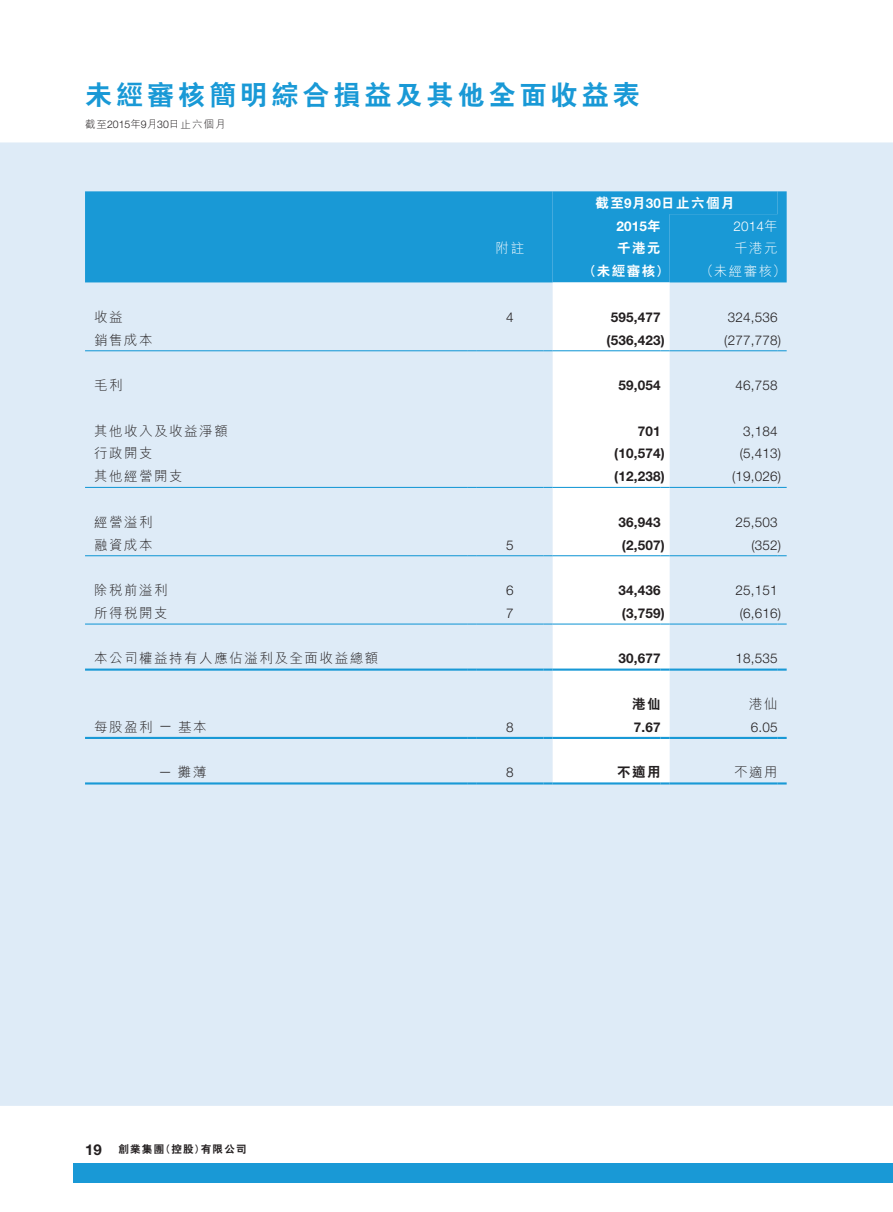
<style>
.page{position:relative;width:893px;height:1212px;background:#fff}
.page>*{position:absolute;margin:0;border:0;box-sizing:border-box;transform-origin:0 0}
.t1{font:800 27px "C Hei 2 HK";letter-spacing:.15em;color:#1999d6}
.t2{font:700 15px "Helvetica Neue LT Std";color:#231f20}
._31_table_tab_6pt{font:300 13.5px "Helvetica Neue LT Std";letter-spacing:.015em;color:#231f20}
._31_table_tab_6pt-2{font:700 13.5px "Helvetica Neue LT Std";letter-spacing:.015em;color:#231f20}
._15_Table_Stub{font:300 13.5px "M Hei HK";letter-spacing:.115em;color:#231f20}
._31_table_tab_6pt-3{font:800 13.5px "C Hei 2 HK";letter-spacing:.115em;color:#fff}
._31_table_tab_6pt-4{font:300 13.5px "M Hei HK";letter-spacing:.115em;color:#fff}
._31_table_tab_6pt-5{font:300 13.5px "Helvetica Neue LT Std";color:#fff}
._31_table_tab_6pt-6{font:700 13.5px "Helvetica Neue LT Std";color:#fff}
._31_table_tab_6pt-7{font:300 13.5px "M Hei HK";color:#231f20}
._31_table_tab_6pt-8{font:800 13.5px "C Hei 2 HK";color:#231f20}
.t3{font:300 10.5px "M Hei HK";letter-spacing:.1em;color:#231f20}
.t4{font:800 10.5px "C Hei 2 HK";letter-spacing:.125em;color:#231f20}
.s1{font-family:"Helvetica Neue LT Std"}
.s2{font-family:"Helvetica Neue LT Std";font-weight:700}
.s3{font-family:"C Hei 2 HK";font-weight:800}
.s4{font-family:"M Hei HK"}
</style>
<div class="page">
<div style="left:0;top:142px;width:893px;height:964px;background:#deebf7"></div>
<div style="left:74px;top:1163px;width:819px;height:19px;background:#1999d6"></div>
<div style="left:85px;top:191px;width:702px;height:91px;background:#1999d6"></div>
<div style="left:553px;top:191px;width:225px;height:91px;background:#1999d6"></div>
<svg style="left:553px;top:282px;width:117px;height:500px"></svg>
<hr style="left:85px;top:350px;width:382px;height:1px;background:#1999d6">
<hr style="left:476px;top:350px;width:68px;height:1px;background:#1999d6">
<hr style="left:553px;top:350px;width:108px;height:1px;background:#1999d6">
<hr style="left:670px;top:350px;width:108px;height:1px;background:#1999d6">
<hr style="left:85px;top:487px;width:382px;height:1px;background:#1999d6">
<hr style="left:476px;top:487px;width:68px;height:1px;background:#1999d6">
<hr style="left:553px;top:487px;width:108px;height:1px;background:#1999d6">
<hr style="left:670px;top:487px;width:108px;height:1px;background:#1999d6">
<hr style="left:85px;top:555px;width:382px;height:1px;background:#1999d6">
<hr style="left:476px;top:555px;width:68px;height:1px;background:#1999d6">
<hr style="left:553px;top:555px;width:108px;height:1px;background:#1999d6">
<hr style="left:670px;top:555px;width:108px;height:1px;background:#1999d6">
<hr style="left:85px;top:623px;width:382px;height:2px;background:#1999d6">
<svg style="left:467px;top:623px;width:9px;height:2px"></svg>
<hr style="left:476px;top:623px;width:68px;height:2px;background:#1999d6">
<svg style="left:544px;top:623px;width:9px;height:2px"></svg>
<hr style="left:553px;top:623px;width:108px;height:2px;background:#1999d6">
<svg style="left:661px;top:623px;width:9px;height:2px"></svg>
<hr style="left:670px;top:623px;width:108px;height:2px;background:#1999d6">
<svg style="left:778px;top:623px;width:9px;height:2px"></svg>
<hr style="left:85px;top:668px;width:382px;height:3px;background:#1999d6">
<svg style="left:467px;top:668px;width:9px;height:3px"></svg>
<hr style="left:476px;top:668px;width:68px;height:3px;background:#1999d6">
<svg style="left:544px;top:668px;width:9px;height:3px"></svg>
<hr style="left:553px;top:668px;width:108px;height:3px;background:#1999d6">
<svg style="left:661px;top:668px;width:9px;height:3px"></svg>
<hr style="left:670px;top:668px;width:108px;height:3px;background:#1999d6">
<svg style="left:778px;top:668px;width:9px;height:3px"></svg>
<hr style="left:85px;top:737px;width:382px;height:2px;background:#1999d6">
<svg style="left:467px;top:737px;width:9px;height:2px"></svg>
<hr style="left:476px;top:737px;width:68px;height:2px;background:#1999d6">
<svg style="left:544px;top:737px;width:9px;height:2px"></svg>
<hr style="left:553px;top:737px;width:108px;height:2px;background:#1999d6">
<svg style="left:661px;top:737px;width:9px;height:2px"></svg>
<hr style="left:670px;top:737px;width:108px;height:2px;background:#1999d6">
<svg style="left:778px;top:737px;width:9px;height:2px"></svg>
<hr style="left:85px;top:782px;width:382px;height:2px;background:#1999d6">
<svg style="left:467px;top:782px;width:9px;height:2px"></svg>
<hr style="left:476px;top:782px;width:68px;height:2px;background:#1999d6">
<svg style="left:544px;top:782px;width:9px;height:2px"></svg>
<hr style="left:553px;top:782px;width:108px;height:2px;background:#1999d6">
<svg style="left:661px;top:782px;width:9px;height:2px"></svg>
<hr style="left:670px;top:782px;width:108px;height:2px;background:#1999d6">
<svg style="left:778px;top:782px;width:9px;height:2px"></svg>
<h1 class="t1" style="left:85px;top:77px;width:556px">未經審核簡明綜合損益及其他全面收益表</h1>
<p class="t3" style="left:85px;top:116px;width:142px">截至<span class="s1">2015</span>年月<span class="s1">9 30</span>日止六個月</p>
<p class="_31_table_tab_6pt-3" style="left:596px;top:194px;width:141px">截至月<span class="s2">9 30</span>日止六個月</p>
<p class="_31_table_tab_6pt-6" style="left:616px;top:218px;width:46px">2015<span class="s3">年</span></p>
<p class="_31_table_tab_6pt-5" style="left:733px;top:218px;width:46px">2014<span class="s4">年</span></p>
<p class="_31_table_tab_6pt-4" style="left:496px;top:239px;width:30px">附註</p>
<p class="_31_table_tab_6pt-3" style="left:617px;top:239px;width:45px">千港元</p>
<p class="_31_table_tab_6pt-4" style="left:734px;top:239px;width:45px">千港元</p>
<p class="_31_table_tab_6pt-3" style="left:583px;top:262px;width:87px">（未經審核）</p>
<p class="_31_table_tab_6pt-4" style="left:700px;top:262px;width:87px">（未經審核(</p>
<p class="_15_Table_Stub" style="left:94px;top:307px;width:30px">收益</p>
<p class="_31_table_tab_6pt" style="left:506px;top:309px;width:9px">4</p>
<p class="_31_table_tab_6pt-2" style="left:611px;top:309px;width:51px">595,477</p>
<p class="_31_table_tab_6pt" style="left:728px;top:309px;width:51px">324,536</p>
<p class="_15_Table_Stub" style="left:94px;top:330px;width:60px">銷售成本</p>
<p class="_31_table_tab_6pt-2" style="left:607px;top:331px;width:60px">)536,423(</p>
<p class="_31_table_tab_6pt" style="left:724px;top:331px;width:58px">)277,778(</p>
<p class="_15_Table_Stub" style="left:94px;top:376px;width:30px">毛利</p>
<p class="_31_table_tab_6pt-2" style="left:618px;top:377px;width:44px">59,054</p>
<p class="_31_table_tab_6pt" style="left:735px;top:377px;width:44px">46,758</p>
<p class="_15_Table_Stub" style="left:94px;top:421px;width:135px">其他收入及收益淨額</p>
<p class="_31_table_tab_6pt-2" style="left:638px;top:422px;width:24px">701</p>
<p class="_31_table_tab_6pt" style="left:743px;top:423px;width:36px">3,184</p>
<p class="_15_Table_Stub" style="left:94px;top:444px;width:60px">行政開支</p>
<p class="_31_table_tab_6pt-2" style="left:614px;top:445px;width:52px">)10,574(</p>
<p class="_31_table_tab_6pt" style="left:740px;top:445px;width:43px">)5,413(</p>
<p class="_15_Table_Stub" style="left:94px;top:467px;width:90px">其他經營開支</p>
<p class="_31_table_tab_6pt-2" style="left:614px;top:468px;width:52px">)12,238(</p>
<p class="_31_table_tab_6pt" style="left:732px;top:468px;width:50px">)19,026(</p>
<p class="_15_Table_Stub" style="left:94px;top:512px;width:60px">經營溢利</p>
<p class="_31_table_tab_6pt-2" style="left:618px;top:514px;width:44px">36,943</p>
<p class="_31_table_tab_6pt" style="left:735px;top:514px;width:44px">25,503</p>
<p class="_15_Table_Stub" style="left:94px;top:535px;width:60px">融資成本</p>
<p class="_31_table_tab_6pt" style="left:506px;top:536px;width:9px">5</p>
<p class="_31_table_tab_6pt-2" style="left:622px;top:536px;width:44px">)2,507(</p>
<p class="_31_table_tab_6pt" style="left:751px;top:536px;width:31px">)352(</p>
<p class="_15_Table_Stub" style="left:94px;top:581px;width:75px">除稅前溢利</p>
<p class="_31_table_tab_6pt" style="left:506px;top:582px;width:9px">6</p>
<p class="_31_table_tab_6pt-2" style="left:618px;top:582px;width:44px">34,436</p>
<p class="_31_table_tab_6pt" style="left:735px;top:582px;width:44px">25,151</p>
<p class="_15_Table_Stub" style="left:94px;top:603px;width:75px">所得稅開支</p>
<p class="_31_table_tab_6pt" style="left:506px;top:605px;width:9px">7</p>
<p class="_31_table_tab_6pt-2" style="left:622px;top:605px;width:44px">)3,759(</p>
<p class="_31_table_tab_6pt" style="left:740px;top:605px;width:43px">)6,616(</p>
<p class="_15_Table_Stub" style="left:94px;top:649px;width:286px">本公司權益持有人應佔溢利及全面收益總額</p>
<p class="_31_table_tab_6pt-2" style="left:618px;top:650px;width:44px">30,677</p>
<p class="_31_table_tab_6pt" style="left:735px;top:650px;width:44px">18,535</p>
<p class="_31_table_tab_6pt-8" style="left:632px;top:695px;width:30px">港仙</p>
<p class="_31_table_tab_6pt-7" style="left:749px;top:694px;width:30px">港仙</p>
<p class="_15_Table_Stub" style="left:94px;top:717px;width:114px">每股盈利 <span class="s1">—</span> 基本</p>
<p class="_31_table_tab_6pt" style="left:506px;top:719px;width:9px">8</p>
<p class="_31_table_tab_6pt-2" style="left:634px;top:718px;width:28px">7.67</p>
<p class="_31_table_tab_6pt" style="left:751px;top:719px;width:28px">6.05</p>
<p class="_15_Table_Stub" style="left:158px;top:763px;width:50px"><span class="s1">—</span> 攤薄</p>
<p class="_31_table_tab_6pt" style="left:506px;top:764px;width:9px">8</p>
<p class="_31_table_tab_6pt-8" style="left:617px;top:763px;width:45px">不適用</p>
<p class="_31_table_tab_6pt-7" style="left:734px;top:763px;width:45px">不適用</p>
<p class="t2" style="left:85px;top:1140px;width:18px">19</p>
<p class="t4" style="left:118px;top:1142px;width:47px">創業集團</p>
<p class="t4" style="left:161px;top:1142px;width:45px">（控股）</p>
<p class="t4" style="left:201px;top:1142px;width:47px">有限公司</p>
</div>
